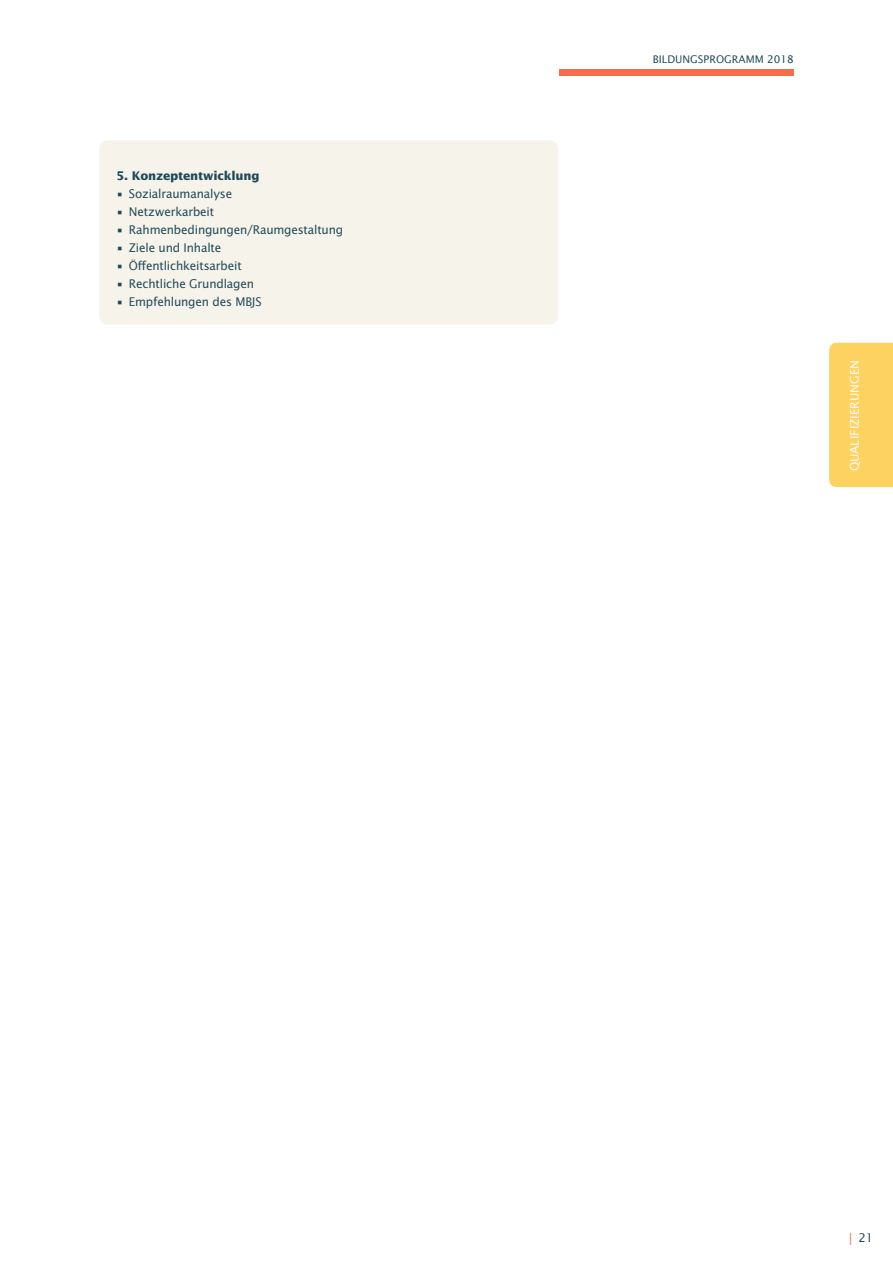
<style>
.page{position:relative;width:893px;height:1263px;background:#fff}
.page>*{position:absolute;margin:0;border:0;box-sizing:border-box;transform-origin:0 0}
.t1{font:12px "Lucida Sans Std";letter-spacing:-.015em;color:#1f4959}
.t2{font:700 12px "Lucida Sans Std";letter-spacing:-.015em;color:#1f4959}
.t3{font:12px "Lucida Sans Std";color:#fff}
.t4{font:10.5px "Lucida Sans Std";color:#1f4959}
.s1{color:#f36e4b}
</style>
<div class="page">
<div style="left:559px;top:69px;width:235px;height:6px;background:#f36e4b"></div>
<div style="left:99px;top:140px;width:459px;height:184px;background:#f6f3ea;border-radius:9px"></div>
<div style="left:829px;top:343px;width:64px;height:144px;background:#fed261"></div>
<p class="t2" style="left:116px;top:169px;width:145px">5. Konzeptentwicklung</p>
<p class="t1" style="left:116px;top:187px;width:118px">• Sozialraumanalyse</p>
<p class="t1" style="left:116px;top:205px;width:100px">• Netzwerkarbeit</p>
<p class="t1" style="left:116px;top:223px;width:228px">• Rahmenbedingungen/Raumgestaltung</p>
<p class="t1" style="left:116px;top:241px;width:107px">• Ziele und Inhalte</p>
<p class="t1" style="left:116px;top:259px;width:127px">• Öffentlichkeitsarbeit</p>
<p class="t1" style="left:116px;top:277px;width:139px">• Rechtliche Grundlagen</p>
<p class="t1" style="left:116px;top:295px;width:147px">• Empfehlungen des MBJS</p>
<p class="t4" style="left:653px;top:53px;width:142px">BILDUNGSPROGRAMM 2018</p>
<p class="t3" style="left:848px;top:471px;width:113px;rotate:-90deg">QUALIFIZIERUNGEN</p>
<p class="t1" style="left:849px;top:1230px;width:26px"><span class="s1">|</span> 21</p>
</div>
